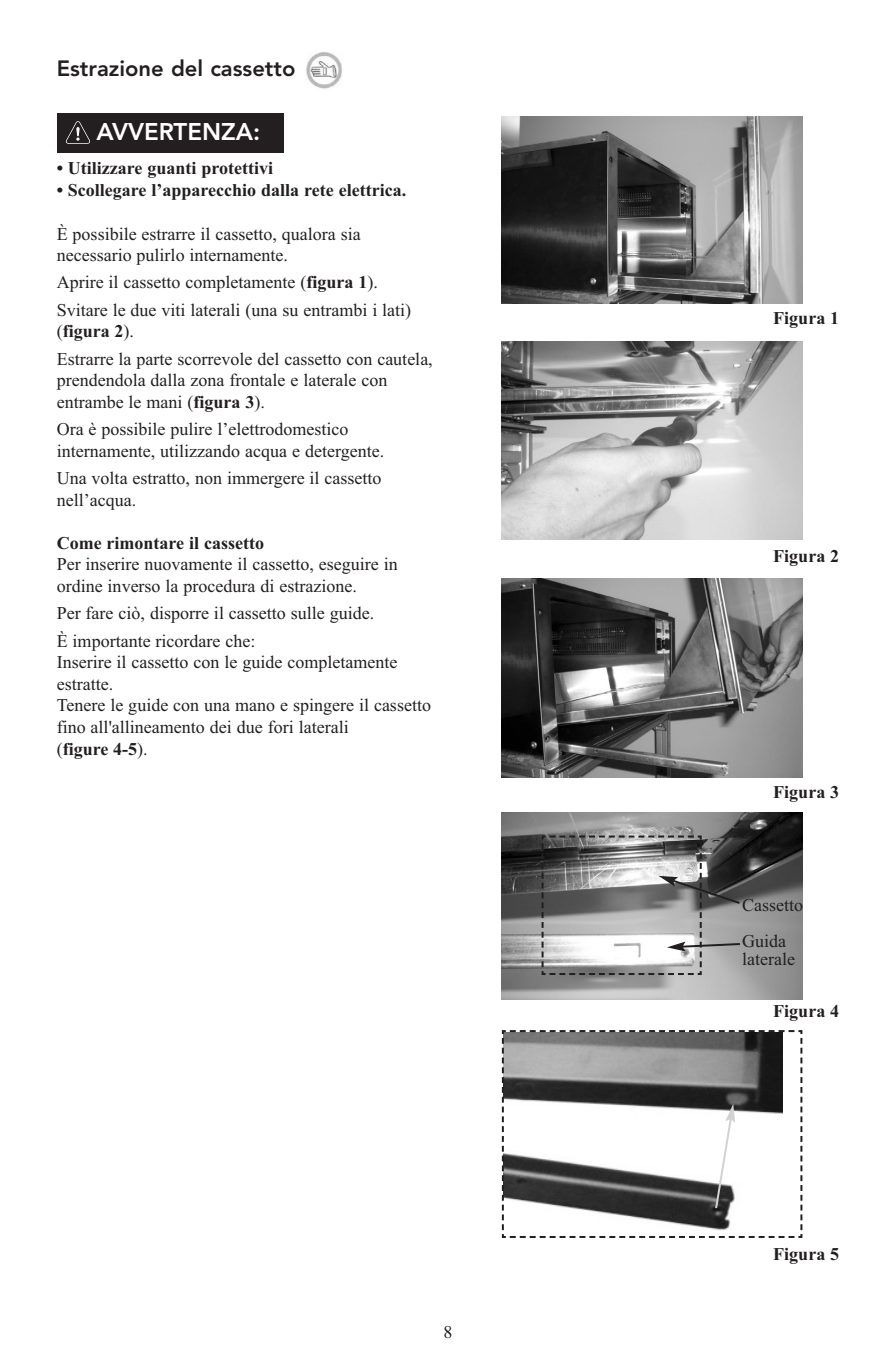
<style>
.page{position:relative;width:896px;height:1361px;background:#fff}
.page>*{position:absolute;margin:0;border:0;box-sizing:border-box;transform-origin:0 0}
.t1{font:800 24px "Avenir LT Std";color:#fff}
.t2{font:800 22px "Avenir LT Std";color:#231f20}
.t3{font:18px/21.6px "Times New Roman";color:#231f20}
.t4{font:700 18px "Times New Roman";color:#231f20}
.s1{font-weight:700}
</style>
<div class="page">
<img style="left:502px;top:116px;width:300px;height:187px">
<img style="left:502px;top:341px;width:300px;height:199px">
<img style="left:502px;top:578px;width:300px;height:199px">
<img style="left:502px;top:812px;width:300px;height:187px">
<img style="left:306px;top:52px;width:36px;height:37px">
<div style="left:57px;top:113px;width:226px;height:40px;background:#231f20"></div>
<svg style="left:66px;top:121px;width:24px;height:23px"></svg>
<svg style="left:540px;top:834px;width:203px;height:142px;background:#969696"></svg>
<svg style="left:501px;top:1030px;width:302px;height:208px"></svg>
<p class="t2" style="left:57px;top:59px;width:240px">Estrazione del cassetto</p>
<h1 class="t1" style="left:96px;top:121px;width:165px">AVVERTENZA:</h1>
<p class="t4" style="left:57px;top:162px;width:218px">• Utilizzare guanti protettivi</p>
<p class="t4" style="left:57px;top:184px;width:351px">• Scollegare l’apparecchio dalla rete elettrica.</p>
<p class="t3" style="left:57px;top:224px;width:306px">È possibile estrarre il cassetto, qualora sia necessario pulirlo internamente.</p>
<p class="t3" style="left:57px;top:270px;width:356px;line-height:27.2px">Aprire il cassetto completamente (<span class="s1">figura 1</span>).<br>Svitare le due viti laterali (una su entrambi i lati)</p>
<p class="t3" style="left:57px;top:319px;width:378px;line-height:27.2px">(<span class="s1">figura 2</span>).<br>Estrarre la parte scorrevole del cassetto con cautela,</p>
<p class="t3" style="left:57px;top:371px;width:332px">prendendola dalla zona frontale e laterale con entrambe le mani (<span class="s1">figura 3</span>).</p>
<p class="t3" style="left:57px;top:420px;width:329px">Ora è possibile pulire l’elettrodomestico internamente, utilizzando acqua e detergente.</p>
<p class="t3" style="left:57px;top:469px;width:326px">Una volta estratto, non immergere il cassetto nell’acqua.</p>
<p class="t4" style="left:57px;top:537px;width:209px">Come rimontare il cassetto</p>
<p class="t3" style="left:57px;top:555px;width:343px">Per inserire nuovamente il cassetto, eseguire in ordine inverso la procedura di estrazione.</p>
<p class="t3" style="left:57px;top:601px;width:319px;line-height:27.2px">Per fare ciò, disporre il cassetto sulle guide.<br>È importante ricordare che:</p>
<p class="t3" style="left:57px;top:653px;width:376px">Inserire il cassetto con le guide completamente estratte.<br>Tenere le guide con una mano e spingere il cassetto fino all'allineamento dei due fori laterali<br>(<span class="s1">figure 4-5</span>).</p>
<p class="t3" style="left:443px;top:1323px;width:10px">8</p>
<p class="t4" style="left:773px;top:312px;width:67px">Figura 1</p>
<p class="t4" style="left:773px;top:550px;width:67px">Figura 2</p>
<p class="t4" style="left:773px;top:786px;width:67px">Figura 3</p>
<p class="t3" style="left:742px;top:888px;width:63px;line-height:36px">Cassetto<br>Guida</p>
<p class="t3" style="left:742px;top:949px;width:54px">laterale</p>
<p class="t4" style="left:773px;top:1004px;width:67px">Figura 4</p>
<p class="t4" style="left:773px;top:1247px;width:67px">Figura 5</p>
</div>
